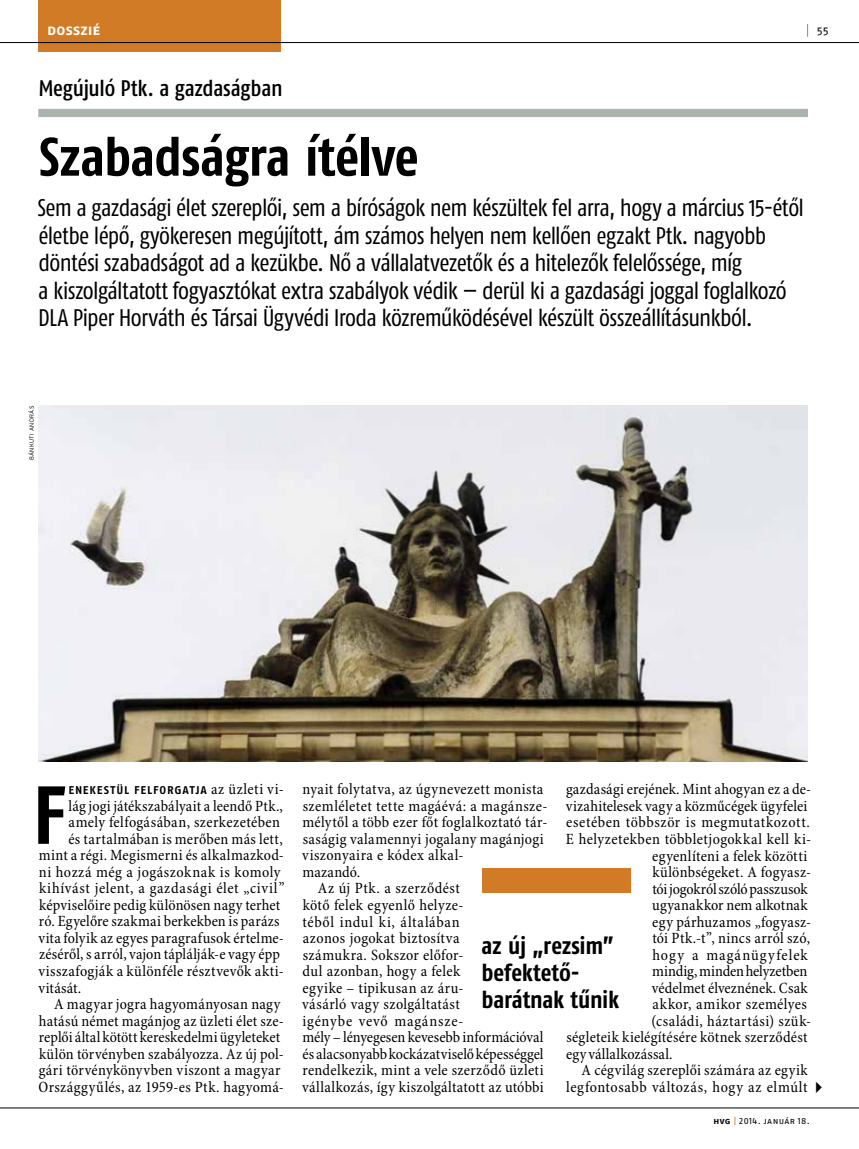
<style>
.page{position:relative;width:859px;height:1149px;background:#fff}
.page>*{position:absolute;margin:0;border:0;box-sizing:border-box;transform-origin:0 0}
.t1{font:700 81.9px "Fago Co";color:#000}
.t2{font:700 54px "Fago Co";letter-spacing:-.01em;color:#000}
.t3{font:24px/27.5px "Fago Co";letter-spacing:-.025em;color:#000}
.t4{font:700 24px/27.3px "Fago Co";letter-spacing:-.01em;color:#000}
.t5{font:500 22.5px "Fago Co";letter-spacing:-.015em;color:#000}
.t6{font:condensed 15.75px "Minion Pro";letter-spacing:.02em;color:#000}
.t7{font:condensed 15.75px "Minion Pro";color:#000}
.t8{font:condensed 15.75px "Minion Pro";letter-spacing:.04em;color:#000}
.t9{font:condensed 15.75px "Minion Pro";letter-spacing:-.01em;color:#000}
.t10{font:condensed 15.75px "Minion Pro";letter-spacing:-.005em;color:#000}
.t11{font:condensed 15.75px "Minion Pro";letter-spacing:.05em;color:#000}
.t12{font:condensed 15.75px "Minion Pro";letter-spacing:.065em;color:#000}
.t13{font:15px "Fago No Bold Caps";letter-spacing:.005em;color:#fff}
.t14{font:11.25px "Fago No Bold Caps";letter-spacing:.07em;color:#000}
.t15{font:11.25px "Fago No";color:#000}
.t16{font:9px "Fago No Regular Caps";letter-spacing:.04em;color:#000}
.t17{font:300 6px "Interstate";letter-spacing:.055em;color:#000}
.s1{font-family:"Minion Pro";font-stretch:condensed;font-size:15.75px}
.s2{font-family:"Fago No Bold Caps"}
.s3{color:#d27b27}
</style>
<div class="page">
<div style="left:38px;top:0;width:243px;height:51px;background:#d27b27"></div>
<svg style="left:807px;top:24px;width:1px;height:13px"></svg>
<div style="left:38px;top:109px;width:770px;height:8px;background:#acb5ad"></div>
<img style="left:38px;top:405px;width:770px;height:356px">
<div style="left:482px;top:867px;width:148px;height:25px;background:#d27b27"></div>
<hr style="left:0;top:1107px;width:859px;height:1px;background:#000">
<hr style="left:0;top:42px;width:859px;height:1px;background:#000">
<p class="t13" style="left:47px;top:20px;width:55px">dosszié</p>
<p class="t15" style="left:817px;top:24px;width:13px">55</p>
<h3 class="t5" style="left:38px;top:75px;width:246px">Megújuló Ptk. a gazdaságban</h3>
<h2 class="t2" style="left:39px;top:125px;width:381px">Szabadságra ítélve</h2>
<p class="t3" style="left:37px;top:194px;width:768px">Sem a gazdasági élet szereplői, sem a bíróságok nem készültek fel arra, hogy a március 15-étől életbe lépő, gyökeresen megújított, ám számos helyen nem kellően egzakt Ptk. nagyobb döntési szabadságot ad a kezükbe. Nő a vállalatvezetők és a hitelezők felelőssége, míg<br>a kiszolgáltatott fogyasztókat extra szabályok védik – derül ki a gazdasági joggal foglalkozó DLA Piper Horváth és Társai Ügyvédi Iroda közreműködésével készült összeállításunkból.</p>
<p class="t17" style="left:29px;top:460px;width:56px;rotate:-90deg">BÁNKUTI ANDRÁS</p>
<h1 class="t1" style="left:33px;top:767px;width:34px">F</h1>
<p class="t14" style="left:68px;top:783px;width:217px">ENEKESTÜL FELFORGATJA <span class="s1">az üzleti vi-</span></p>
<p class="t6" style="left:69px;top:796px;width:216px">lág jogi játékszabályait a leendő Ptk.,</p>
<p class="t6" style="left:69px;top:812px;width:213px">amely felfogásában, szerkezetében</p>
<p class="t6" style="left:68px;top:829px;width:216px">és tartalmában is merőben más lett,</p>
<p class="t6" style="left:39px;top:845px;width:247px">mint a régi. Megismerni és alkalmazkod-</p>
<p class="t6" style="left:39px;top:862px;width:243px">ni hozzá még a jogászoknak is komoly</p>
<p class="t8" style="left:39px;top:878px;width:247px">kihívást jelent, a gazdasági élet „civil”</p>
<p class="t6" style="left:39px;top:895px;width:243px">képviselőire pedig különösen nagy terhet</p>
<p class="t6" style="left:39px;top:911px;width:242px">ró. Egyelőre szakmai berkekben is parázs</p>
<p class="t6" style="left:39px;top:928px;width:247px">vita folyik az egyes paragrafusok értelme-</p>
<p class="t6" style="left:39px;top:944px;width:242px">zéséről, s arról, vajon táplálják-e vagy épp</p>
<p class="t6" style="left:39px;top:961px;width:247px">visszafogják a különféle résztvevők akti-</p>
<p class="t6" style="left:39px;top:977px;width:44px">vitását.</p>
<p class="t6" style="left:54px;top:994px;width:228px">A magyar jogra hagyományosan nagy</p>
<p class="t6" style="left:39px;top:1010px;width:246px">hatású német magánjog az üzleti élet sze-</p>
<p class="t7" style="left:39px;top:1027px;width:243px">replői által kötött kereskedelmi ügyleteket</p>
<p class="t6" style="left:39px;top:1043px;width:246px">külön törvényben szabályozza. Az új pol-</p>
<p class="t6" style="left:39px;top:1060px;width:243px">gári törvénykönyvben viszont a magyar</p>
<p class="t6" style="left:39px;top:1076px;width:247px">Országgyűlés, az 1959-es Ptk. hagyomá-</p>
<p class="t6" style="left:302px;top:779px;width:242px">nyait folytatva, az úgynevezett monista</p>
<p class="t6" style="left:303px;top:796px;width:246px">szemléletet tette magáévá: a magánsze-</p>
<p class="t6" style="left:302px;top:812px;width:247px">mélytől a több ezer főt foglalkoztató tár-</p>
<p class="t6" style="left:303px;top:829px;width:242px">saságig valamennyi jogalany magánjogi</p>
<p class="t6" style="left:302px;top:845px;width:163px">viszonyaira e kódex alkal-</p>
<p class="t6" style="left:302px;top:862px;width:59px">mazandó.</p>
<p class="t6" style="left:318px;top:878px;width:144px">Az új Ptk. a szerződést</p>
<p class="t6" style="left:303px;top:895px;width:162px">kötő felek egyenlő helyze-</p>
<p class="t8" style="left:303px;top:911px;width:159px">téből indul ki, általában</p>
<p class="t6" style="left:303px;top:928px;width:158px">azonos jogokat biztosítva</p>
<p class="t6" style="left:303px;top:944px;width:162px">számukra. Sokszor előfor-</p>
<p class="t6" style="left:303px;top:961px;width:159px">dul azonban, hogy a felek</p>
<p class="t6" style="left:303px;top:977px;width:163px">egyike – tipikusan az áru-</p>
<p class="t6" style="left:302px;top:994px;width:159px">vásárló vagy szolgáltatást</p>
<p class="t11" style="left:303px;top:1010px;width:163px">igénybe vevő magánsze-</p>
<p class="t10" style="left:302px;top:1027px;width:243px">mély – lényegesen kevesebb információval</p>
<p class="t7" style="left:303px;top:1043px;width:243px">és alacsonyabb kockázatviselő képességgel</p>
<p class="t6" style="left:303px;top:1060px;width:242px">rendelkezik, mint a vele szerződő üzleti</p>
<p class="t6" style="left:302px;top:1076px;width:243px">vállalkozás, így kiszolgáltatott az utóbbi</p>
<p class="t6" style="left:566px;top:779px;width:247px">gazdasági erejének. Mint ahogyan ez a de-</p>
<p class="t6" style="left:566px;top:796px;width:243px">vizahitelesek vagy a közműcégek ügyfelei</p>
<p class="t6" style="left:566px;top:812px;width:245px">esetében többször is megmutatkozott.</p>
<p class="t6" style="left:566px;top:829px;width:247px">E helyzetekben többletjogokkal kell ki-</p>
<p class="t6" style="left:652px;top:845px;width:156px">egyenlíteni a felek közötti</p>
<p class="t6" style="left:652px;top:862px;width:160px">különbségeket. A fogyasz-</p>
<p class="t9" style="left:652px;top:878px;width:157px">tói jogokról szóló passzusok</p>
<p class="t6" style="left:652px;top:895px;width:157px">ugyanakkor nem alkotnak</p>
<p class="t6" style="left:652px;top:911px;width:160px">egy párhuzamos „fogyasz-</p>
<p class="t6" style="left:652px;top:928px;width:159px">tói Ptk.-t”, nincs arról szó,</p>
<p class="t12" style="left:652px;top:944px;width:157px">hogy a magánügyfelek</p>
<p class="t9" style="left:652px;top:961px;width:157px">mindig, minden helyzetben</p>
<p class="t6" style="left:652px;top:977px;width:157px">védelmet élveznének. Csak</p>
<p class="t6" style="left:652px;top:994px;width:156px">akkor, amikor személyes</p>
<p class="t6" style="left:652px;top:1010px;width:161px">(családi, háztartási) szük-</p>
<p class="t6" style="left:566px;top:1027px;width:243px">ségleteik kielégítésére kötnek szerződést</p>
<p class="t6" style="left:566px;top:1043px;width:108px">egy vállalkozással.</p>
<p class="t6" style="left:581px;top:1060px;width:228px">A cégvilág szereplői számára az egyik</p>
<p class="t6" style="left:566px;top:1076px;width:243px">legfontosabb változás, hogy az elmúlt</p>
<h3 class="t4" style="left:482px;top:930px;width:139px">az új „rezsim” befektető&shy;barátnak tűnik</h3>
<p class="t16" style="left:713px;top:1115px;width:98px"><span class="s2">hvg</span> <span class="s3">|</span> 2014. január 18.</p>
</div>
